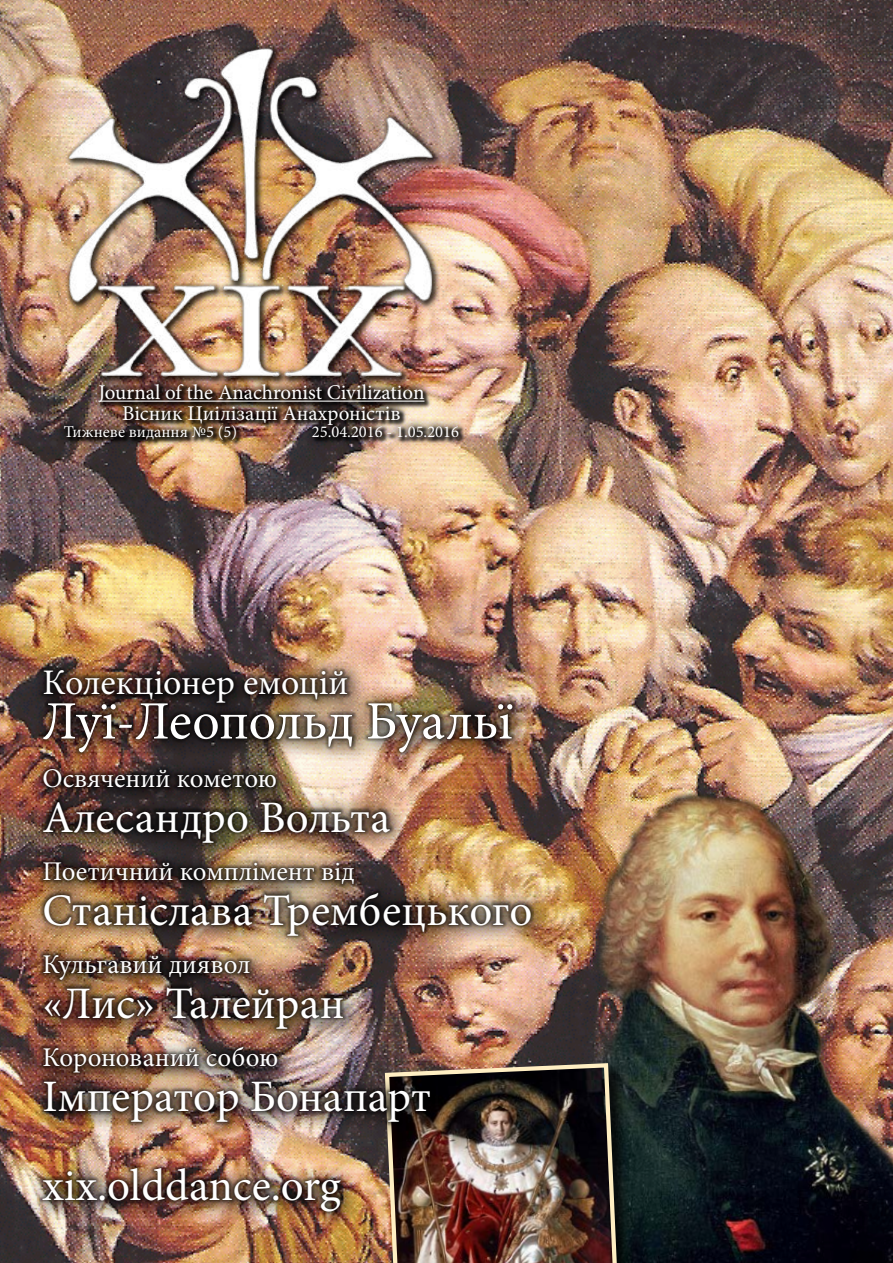
<style>
.page{position:relative;width:893px;height:1263px;background:#fff}
.page>*{position:absolute;margin:0;border:0;box-sizing:border-box;transform-origin:0 0}
.t1{font:54px "Minion Pro";color:#fff}
.t2{font:45px/88.9px "Minion Pro";color:#fff}
.t3{font:36px "Minion Pro";letter-spacing:-.005em;color:#fff}
.t4{font:27px "Minion Pro";color:#fff}
.t5{font:21px/20.5px "Minion Pro";color:#fff;text-align:center}
.t6{font:16.5px "Minion Pro";color:#fff}
</style>
<div class="page">
<img style="left:0;top:0;width:893px;height:1263px">
<img style="left:43px;top:24px;width:416px;height:379px">
<div style="left:56px;top:375px;width:411px;height:73px;background:#000;opacity:.75"></div>
<hr style="left:98px;top:401px;width:326px;height:1px;background:#fff">
<img style="left:552px;top:745px;width:341px;height:518px">
<div style="left:385px;top:1062px;width:253px;height:201px;background:#000;opacity:.75"></div>
<img style="left:383px;top:1061px;width:241px;height:202px">
<div style="left:28px;top:655px;width:524px;height:575px;background:#000;opacity:.75"></div>
<img style="left:39px;top:666px;width:495px;height:549px">
<p class="t5" style="left:98px;top:382px;width:328px">Journal of the Anachronist Civilization<br>Вісник Циілізації Анахроністів</p>
<p class="t6" style="left:64px;top:421px;width:175px">Тижневе видання №5 (5)</p>
<p class="t6" style="left:312px;top:421px;width:149px">25.04.2016 - 1.05.2016</p>
<p class="t3" style="left:43px;top:658px;width:308px">Колекціонер емоцій</p>
<p class="t1" style="left:43px;top:685px;width:471px">Луї-Леопольд Буальї</p>
<p class="t4" style="left:43px;top:760px;width:236px">Освячений кометою</p>
<p class="t2" style="left:43px;top:773px;width:349px">Алесандро Вольта</p>
<p class="t4" style="left:43px;top:853px;width:314px">Поетичний комплімент від</p>
<p class="t2" style="left:43px;top:866px;width:491px">Станіслава Трембецького</p>
<p class="t4" style="left:43px;top:946px;width:210px">Кульгавий диявол</p>
<p class="t2" style="left:43px;top:959px;width:304px">«Лис» Талейран</p>
<p class="t4" style="left:43px;top:1039px;width:237px">Коронований собою</p>
<p class="t2" style="left:43px;top:1052px;width:390px">Імператор Бонапарт xix.olddance.org</p>
</div>
